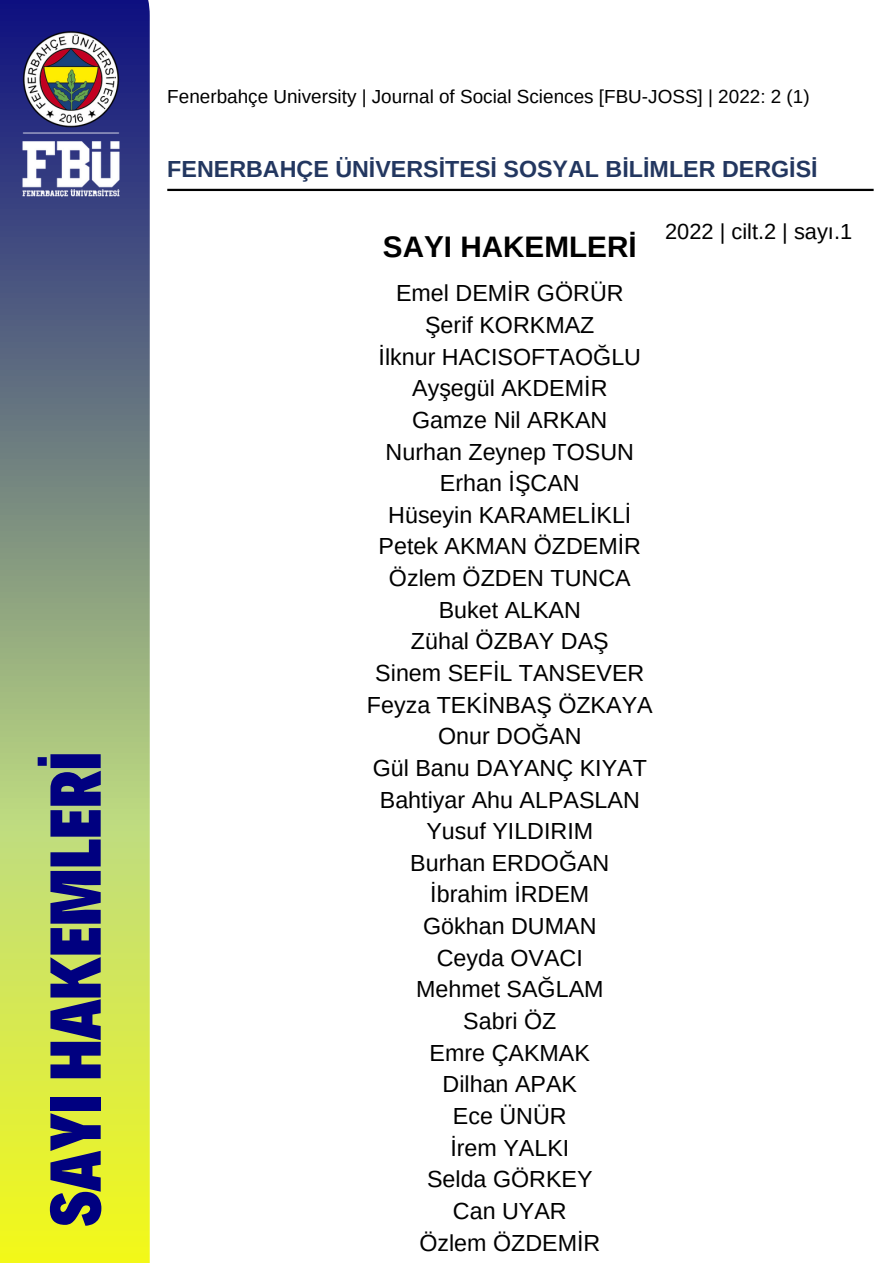
<style>
.page{position:relative;width:893px;height:1264px;background:#fff}
.page>*{position:absolute;margin:0;border:0;box-sizing:border-box;transform-origin:0 0}
.t1{font:900 72.75px "Decalotype";color:#000080}
.t2{font:700 29.7px "Arimo";color:#000}
.t3{font:23.25px/31.7px "Arimo";color:#000;text-align:center}
.t4{font:700 23.25px "Arimo";color:#233760}
.t5{font:21.75px "Arimo";color:#000}
.t6{font:18.9px "Arimo";color:#000}
</style>
<div class="page">
<hr style="left:167px;top:189px;width:706px;height:2px;background:#000">
<svg style="left:0;top:248px;width:150px;height:1014px;background:#a6b969"></svg>
<img style="left:0;top:0;width:205px;height:248px">
<h1 class="t1" style="left:27px;top:1225px;width:475px;rotate:-90deg">SAYI HAKEMLERİ</h1>
<p class="t6" style="left:167px;top:86px;width:644px">Fenerbahçe University | Journal of Social Sciences [FBU-JOSS] | 2022: 2 (1)</p>
<p class="t4" style="left:167px;top:156px;width:651px">FENERBAHÇE ÜNİVERSİTESİ SOSYAL BİLİMLER DERGİSİ</p>
<p class="t2" style="left:383px;top:230px;width:255px">SAYI HAKEMLERİ</p>
<p class="t3" style="left:367px;top:277px;width:287px">Emel DEMİR GÖRÜR<br>Şerif KORKMAZ<br>İlknur HACISOFTAOĞLU<br>Ayşegül AKDEMİR<br>Gamze Nil ARKAN<br>Nurhan Zeynep TOSUN<br>Erhan İŞCAN<br>Hüseyin KARAMELİKLİ<br>Petek AKMAN ÖZDEMİR<br>Özlem ÖZDEN TUNCA<br>Buket ALKAN<br>Zühal ÖZBAY DAŞ<br>Sinem SEFİL TANSEVER<br>Feyza TEKİNBAŞ ÖZKAYA<br>Onur DOĞAN<br>Gül Banu DAYANÇ KIYAT<br>Bahtiyar Ahu ALPASLAN<br>Yusuf YILDIRIM<br>Burhan ERDOĞAN<br>İbrahim İRDEM<br>Gökhan DUMAN<br>Ceyda OVACI<br>Mehmet SAĞLAM<br>Sabri ÖZ<br>Emre ÇAKMAK<br>Dilhan APAK<br>Ece ÜNÜR<br>İrem YALKI<br>Selda GÖRKEY<br>Can UYAR<br>Özlem ÖZDEMİR</p>
<p class="t5" style="left:665px;top:219px;width:188px">2022 | cilt.2 | sayı.1</p>
</div>
